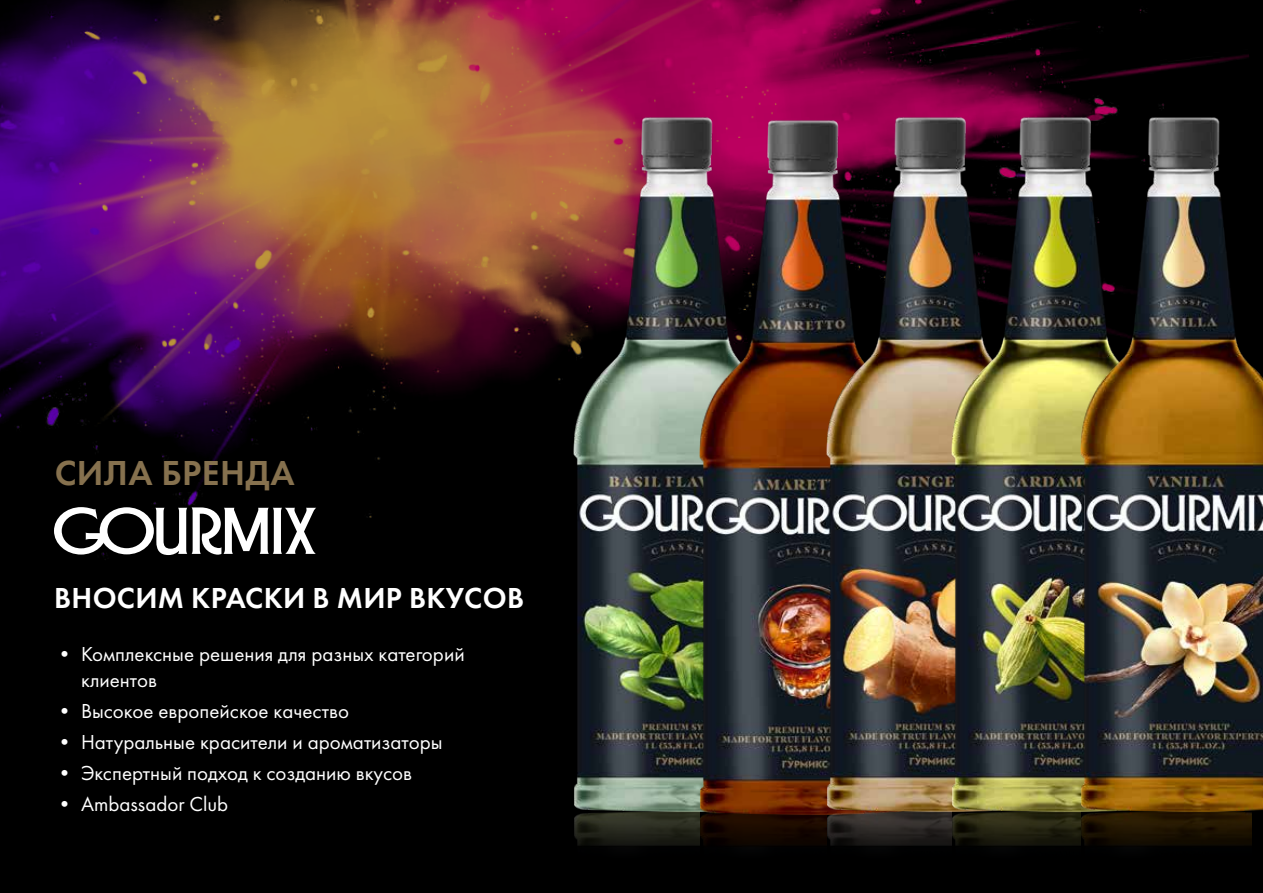
<style>
.page{position:relative;width:1263px;height:893px;background:#000}
.page>*{position:absolute;margin:0;border:0;box-sizing:border-box;transform-origin:0 0}
.t1{font:600 36px "Futura PT";letter-spacing:.01em;color:#86714e}
.t2{font:600 30px "Futura PT";letter-spacing:.01em;color:#fff}
.t3{font:21px/25.2px "Futura PT";color:#fff}
</style>
<div class="page">
<img style="left:0;top:0;width:1249px;height:560px">
<svg style="left:54px;top:507px;width:262px;height:48px"></svg>
<img style="left:573px;top:115px;width:207px;height:696px">
<img style="left:574px;top:811px;width:677px;height:35px">
<img style="left:699px;top:119px;width:207px;height:696px">
<img style="left:827px;top:115px;width:125px;height:696px">
<img style="left:952px;top:115px;width:128px;height:696px">
<img style="left:1080px;top:115px;width:183px;height:696px">
<h1 class="t1" style="left:55px;top:450px;width:241px">СИЛА БРЕНДА</h1>
<h2 class="t2" style="left:54px;top:579px;width:471px">ВНОСИМ КРАСКИ В МИР ВКУСОВ</h2>
<p class="t3" style="left:81px;top:642px;width:385px;text-indent:-27px">• Комплексные решения для разных категорий клиентов</p>
<p class="t3" style="left:54px;top:698px;width:297px">• Высокое европейское качество</p>
<p class="t3" style="left:54px;top:729px;width:390px">• Натуральные красители и ароматизаторы</p>
<p class="t3" style="left:54px;top:761px;width:360px">• Экспертный подход к созданию вкусов</p>
<p class="t3" style="left:54px;top:792px;width:176px">• Ambassador Club</p>
</div>
